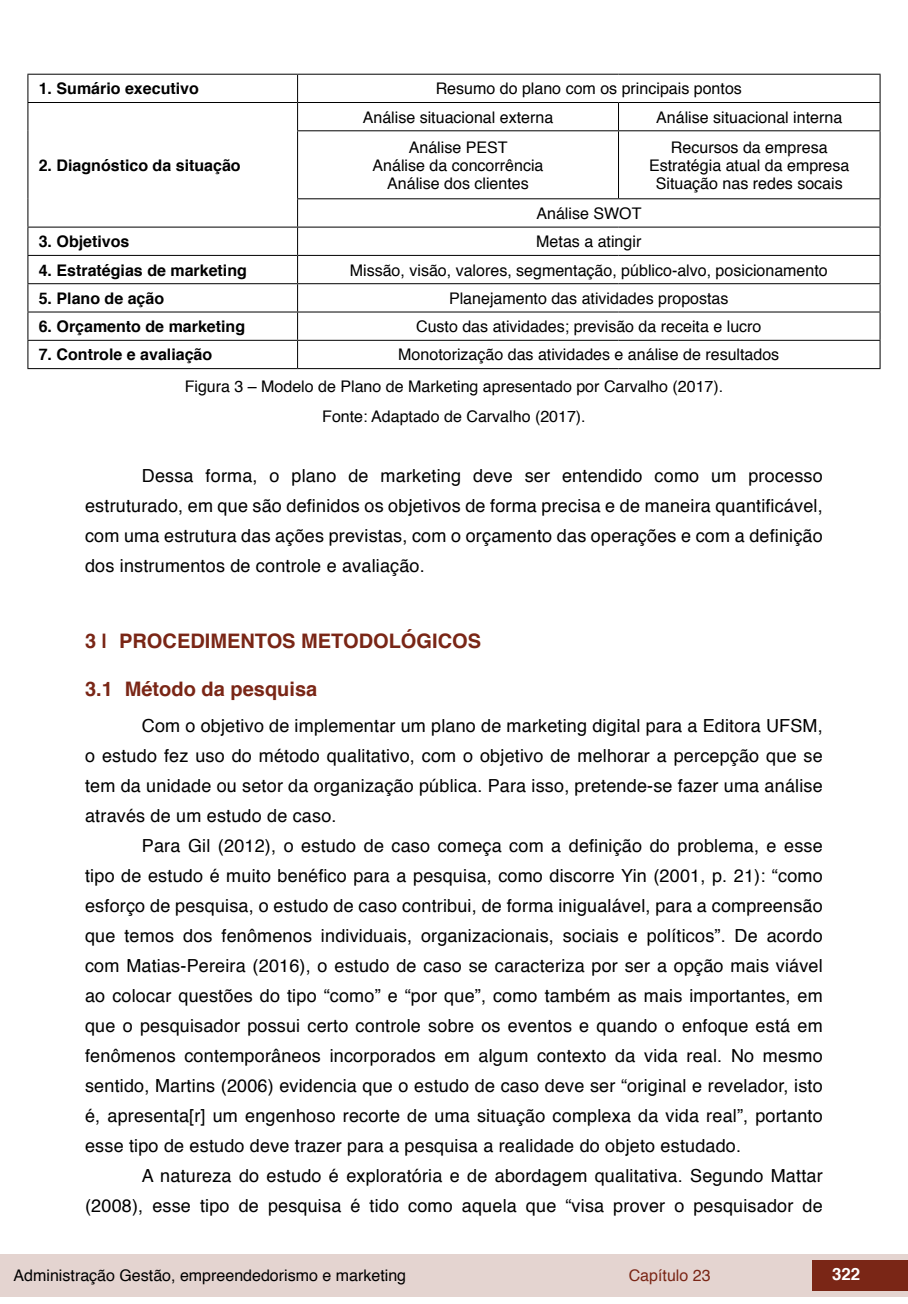
<style>
.page{position:relative;width:908px;height:1304px;background:#fff}
.page>*{position:absolute;margin:0;border:0;box-sizing:border-box;transform-origin:0 0}
.t1{font:700 20px "Helvetica";color:#7a2616}
.txt{font:18px/30px "Helvetica";letter-spacing:.01em;color:#000;text-align:justify}
.t2{font:700 16.8px "Helvetica";color:#fff}
.tab_txt_centro{font:16px/18px "Helvetica";color:#000;text-align:center}
.imagens_graf_tab{font:16px "Helvetica";color:#000}
.tab_txt_centro-2{font:700 16px "Helvetica";color:#000}
.t3{font:16px "Helvetica";color:#7a2616}
</style>
<div class="page">
<div style="left:0;top:1254px;width:906px;height:43px;background:#e4d4d0"></div>
<div style="left:812px;top:1261px;width:95px;height:30px;background:#7a2616"></div>
<hr style="left:27px;top:74px;width:270px;height:1px;background:#000">
<hr style="left:297px;top:74px;width:321px;height:1px;background:#000">
<hr style="left:618px;top:74px;width:262px;height:1px;background:#000">
<hr style="left:27px;top:102px;width:270px;height:1px;background:#000">
<svg style="left:27px;top:75px;width:1px;height:56px"></svg>
<hr style="left:297px;top:102px;width:321px;height:1px;background:#000">
<svg style="left:297px;top:75px;width:1px;height:55px"></svg>
<hr style="left:618px;top:102px;width:262px;height:1px;background:#000">
<svg style="left:879px;top:75px;width:1px;height:55px"></svg>
<hr style="left:27px;top:131px;width:1px;height:68px;background:#000">
<hr style="left:297px;top:130px;width:321px;height:1px;background:#000">
<hr style="left:297px;top:131px;width:1px;height:67px;background:#000">
<hr style="left:618px;top:130px;width:262px;height:1px;background:#000">
<hr style="left:617px;top:131px;width:1px;height:67px;background:#000">
<hr style="left:879px;top:131px;width:1px;height:67px;background:#000">
<hr style="left:297px;top:198px;width:321px;height:1px;background:#000">
<hr style="left:618px;top:198px;width:262px;height:1px;background:#000">
<hr style="left:27px;top:227px;width:270px;height:1px;background:#000">
<hr style="left:297px;top:227px;width:321px;height:1px;background:#000">
<hr style="left:618px;top:227px;width:262px;height:1px;background:#000">
<hr style="left:27px;top:255px;width:270px;height:1px;background:#000">
<hr style="left:297px;top:255px;width:321px;height:1px;background:#000">
<hr style="left:618px;top:255px;width:262px;height:1px;background:#000">
<hr style="left:27px;top:283px;width:270px;height:1px;background:#000">
<hr style="left:297px;top:283px;width:321px;height:1px;background:#000">
<hr style="left:618px;top:283px;width:262px;height:1px;background:#000">
<hr style="left:27px;top:312px;width:270px;height:1px;background:#000">
<hr style="left:297px;top:312px;width:321px;height:1px;background:#000">
<hr style="left:618px;top:312px;width:262px;height:1px;background:#000">
<hr style="left:27px;top:340px;width:270px;height:1px;background:#000">
<svg style="left:27px;top:199px;width:1px;height:169px"></svg>
<hr style="left:297px;top:340px;width:321px;height:1px;background:#000">
<svg style="left:297px;top:199px;width:1px;height:169px"></svg>
<hr style="left:618px;top:340px;width:262px;height:1px;background:#000">
<svg style="left:879px;top:199px;width:1px;height:169px"></svg>
<hr style="left:27px;top:368px;width:270px;height:1px;background:#000">
<hr style="left:297px;top:368px;width:321px;height:1px;background:#000">
<hr style="left:618px;top:368px;width:262px;height:1px;background:#000">
<p class="tab_txt_centro-2" style="left:39px;top:76px;width:162px">1. Sumário executivo</p>
<p class="tab_txt_centro" style="left:435px;top:80px;width:307px">Resumo do plano com os principais pontos</p>
<p class="tab_txt_centro-2" style="left:39px;top:152px;width:203px">2. Diagnóstico da situação</p>
<p class="tab_txt_centro" style="left:362px;top:109px;width:192px">Análise situacional externa</p>
<p class="tab_txt_centro" style="left:656px;top:109px;width:187px">Análise situacional interna</p>
<p class="tab_txt_centro" style="left:408px;top:139px;width:100px">Análise PEST</p>
<p class="tab_txt_centro" style="left:372px;top:157px;width:172px">Análise da concorrência</p>
<p class="tab_txt_centro" style="left:387px;top:175px;width:143px">Análise dos clientes</p>
<p class="tab_txt_centro" style="left:670px;top:139px;width:158px">Recursos da empresa</p>
<p class="tab_txt_centro" style="left:648px;top:157px;width:202px">Estratégia atual da empresa<br>Situação nas redes socais</p>
<p class="tab_txt_centro" style="left:536px;top:205px;width:106px">Análise SWOT</p>
<p class="tab_txt_centro-2" style="left:39px;top:229px;width:92px">3. Objetivos</p>
<p class="tab_txt_centro" style="left:536px;top:233px;width:106px">Metas a atingir</p>
<p class="tab_txt_centro-2" style="left:39px;top:257px;width:210px">4. Estratégias de marketing</p>
<p class="tab_txt_centro" style="left:349px;top:261px;width:479px">Missão, visão, valores, segmentação, público-alvo, posicionamento</p>
<p class="tab_txt_centro-2" style="left:39px;top:285px;width:127px">5. Plano de ação</p>
<p class="tab_txt_centro" style="left:449px;top:290px;width:281px">Planejamento das atividades propostas</p>
<p class="tab_txt_centro-2" style="left:39px;top:314px;width:208px">6. Orçamento de marketing</p>
<p class="tab_txt_centro" style="left:416px;top:318px;width:347px">Custo das atividades; previsão da receita e lucro</p>
<p class="tab_txt_centro-2" style="left:39px;top:342px;width:175px">7. Controle e avaliação</p>
<p class="tab_txt_centro" style="left:398px;top:346px;width:382px">Monotorização das atividades e análise de resultados</p>
<p class="imagens_graf_tab" style="left:185px;top:374px;width:540px">Figura 3 – Modelo de Plano de Marketing apresentado por Carvalho (2017).</p>
<p class="imagens_graf_tab" style="left:322px;top:404px;width:265px">Fonte: Adaptado de Carvalho (2017).</p>
<p class="txt" style="left:85px;top:461px;width:738px;text-indent:57px">Dessa forma, o plano de marketing deve ser entendido como um processo estruturado, em que são definidos os objetivos de forma precisa e de maneira quantificável, com uma estrutura das ações previstas, com o orçamento das operações e com a definição dos instrumentos de controle e avaliação.</p>
<p class="t1" style="left:85px;top:625px;width:397px">3 | PROCEDIMENTOS METODOLÓGICOS</p>
<p class="t1" style="left:85px;top:673px;width:233px">3.1 Método da pesquisa</p>
<p class="txt" style="left:85px;top:711px;width:738px;text-indent:57px">Com o objetivo de implementar um plano de marketing digital para a Editora UFSM, o estudo fez uso do método qualitativo, com o objetivo de melhorar a percepção que se tem da unidade ou setor da organização pública. Para isso, pretende-se fazer uma análise através de um estudo de caso.</p>
<p class="txt" style="left:85px;top:831px;width:738px;text-indent:57px">Para Gil (2012), o estudo de caso começa com a definição do problema, e esse tipo de estudo é muito benéfico para a pesquisa, como discorre Yin (2001, p. 21): “como esforço de pesquisa, o estudo de caso contribui, de forma inigualável, para a compreensão que temos dos fenômenos individuais, organizacionais, sociais e políticos”. De acordo com Matias-Pereira (2016), o estudo de caso se caracteriza por ser a opção mais viável ao colocar questões do tipo “como” e “por que”, como também as mais importantes, em que o pesquisador possui certo controle sobre os eventos e quando o enfoque está em fenômenos contemporâneos incorporados em algum contexto da vida real. No mesmo sentido, Martins (2006) evidencia que o estudo de caso deve ser “original e revelador, isto é , apresenta[r] um engenhoso recorte de uma situação complexa da vida real”, portanto esse tipo de estudo deve trazer para a pesquisa a realidade do objeto estudado.</p>
<p class="txt" style="left:85px;top:1161px;width:738px;text-align:right">A natureza do estudo é exploratória e de abordagem qualitativa. Segundo Mattar (2008), esse tipo de pesquisa é tido como aquela que “visa prover o pesquisador de</p>
<p class="imagens_graf_tab" style="left:14px;top:1263px;width:394px">Administração Gestão, empreendedorismo e marketing</p>
<p class="t3" style="left:628px;top:1263px;width:83px">Capítulo 23</p>
<p class="t2" style="left:831px;top:1261px;width:30px">322</p>
</div>
